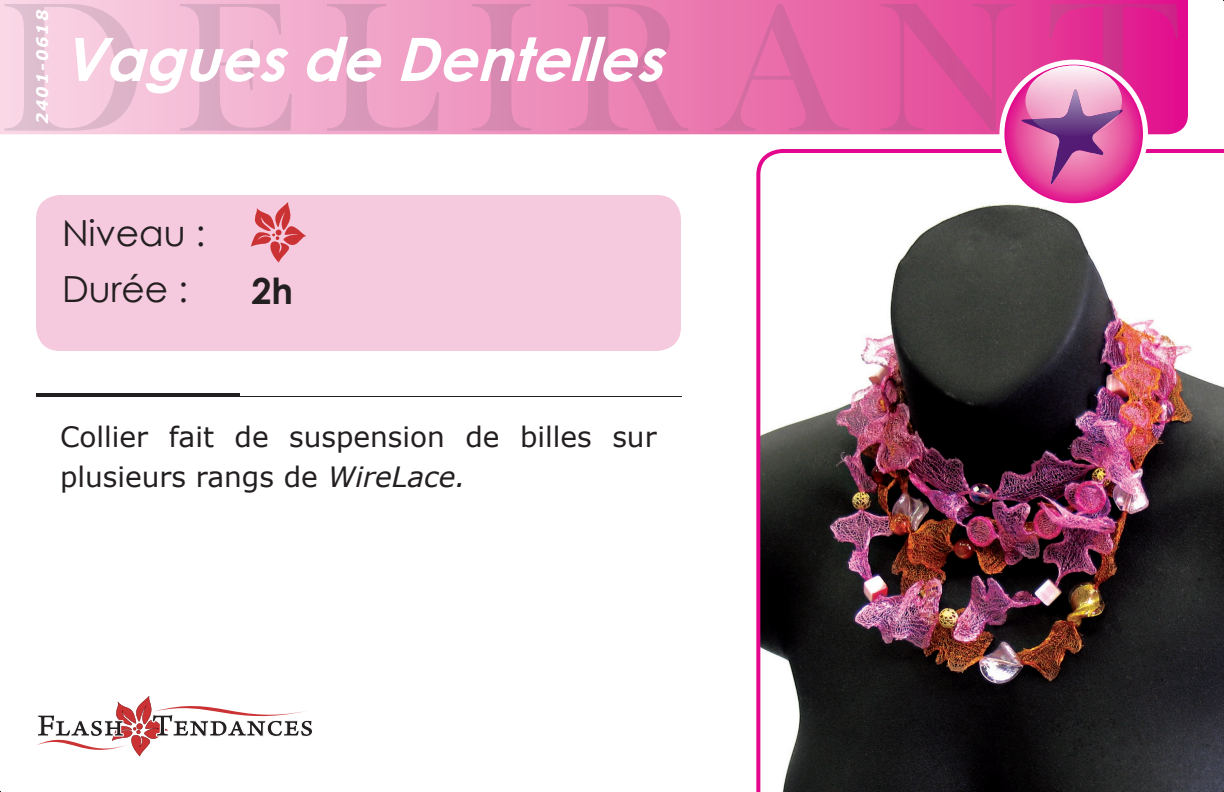
<style>
.page{position:relative;width:1224px;height:792px;background:#fff}
.page>*{position:absolute;margin:0;border:0;box-sizing:border-box;transform-origin:0 0}
.t1{font:190px "Bask Old Face";letter-spacing:.15em;color:#fff}
.t2{font:italic 700 60px "Century Gothic";color:#fff}
.t3{font:36px/56px "Century Gothic";color:#231f20}
.t4{font:700 36px "Century Gothic";color:#231f20}
.t5{font:28px/40px "Verdana";color:#231f20}
.t6{font:italic 700 16px "Verdana";letter-spacing:.12em;color:#fff}
.s1{font-style:italic}
</style>
<div class="page">
<img style="left:756px;top:149px;width:468px;height:643px">
<svg style="left:0;top:0;width:1188px;height:134px;background:#ec79b7"></svg>
<svg style="left:5px;top:0;width:1173px;height:131px;background:#ed88ba"></svg>
<div style="left:36px;top:195px;width:645px;height:156px;background:#f6cade;border-radius:24px"></div>
<hr style="left:36px;top:396px;width:645px;height:1px;background:#231f20">
<hr style="left:36px;top:393px;width:204px;height:4px;background:#231f20">
<svg style="left:37px;top:696px;width:275px;height:61px"></svg>
<svg style="left:999px;top:60px;width:149px;height:148px"></svg>
<svg style="left:251px;top:202px;width:56px;height:61px"></svg>
<h1 class="t1" style="left:0;top:-37px;width:1180px">DÉLIRANT</h1>
<p class="t6" style="left:32px;top:124px;width:116px;rotate:-90deg">2401-0618</p>
<h2 class="t2" style="left:62px;top:14px;width:624px">VaguesdeDentelles</h2>
<p class="t3" style="left:62px;top:204px;width:145px">Niveau :<br>Durée :</p>
<p class="t4" style="left:251px;top:263px;width:43px">2h</p>
<p class="t5" style="left:60px;top:416px;width:598px">Collier fait de suspension de billes sur plusieurs rangs de <span class="s1">WireLace.</span></p>
</div>
